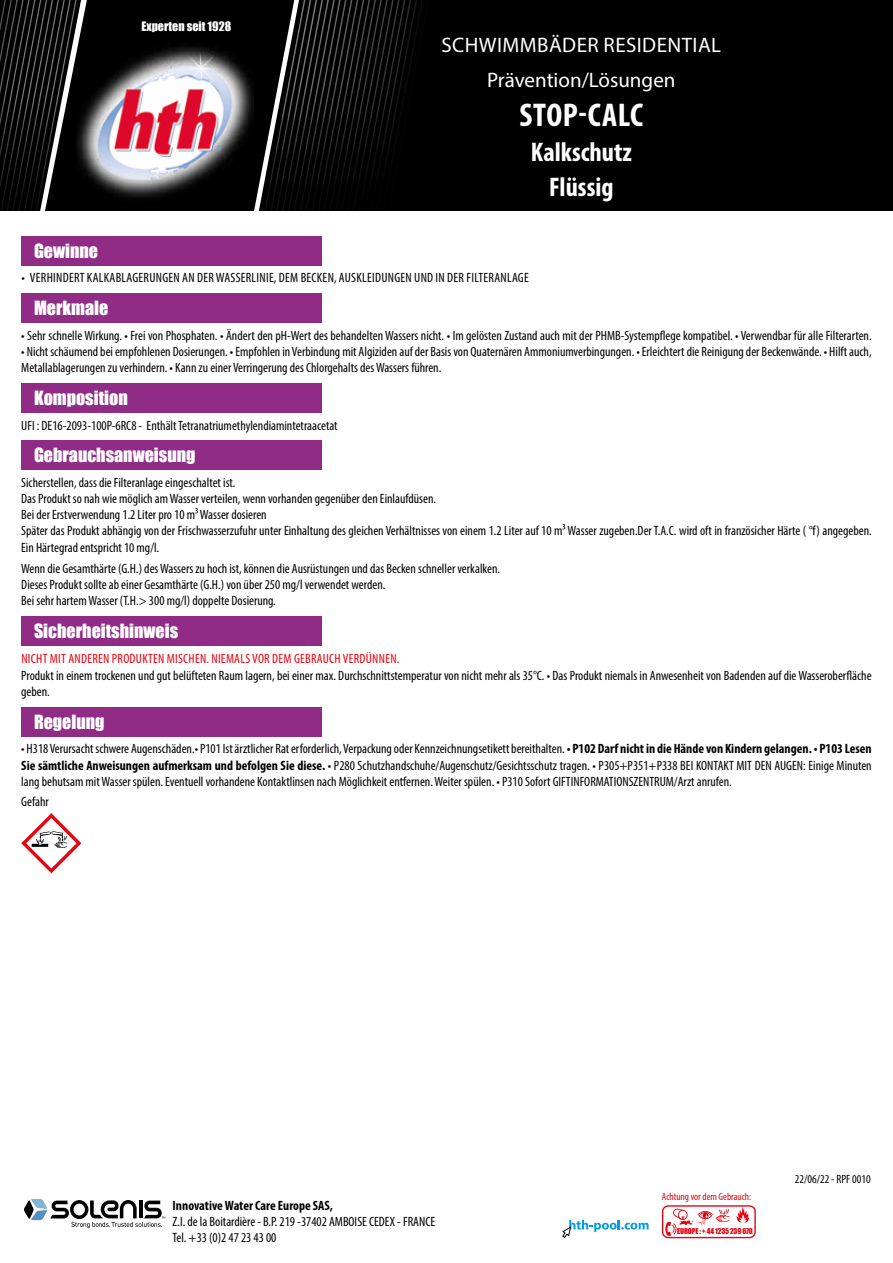
<style>
.page{position:relative;width:893px;height:1263px;background:#fff}
.page>*{position:absolute;margin:0;border:0;box-sizing:border-box;transform-origin:0 0}
.t1{font:700 condensed 33px "Myriad Pro";letter-spacing:.02em;color:#fff}
.t2{font:700 condensed 27px/34.5px "Myriad Pro";color:#fff;text-align:center}
.t3{font:21px/34.5px "Myriad Pro";letter-spacing:.02em;color:#fff;text-align:center}
.t4{font:18px "Impact";color:#fff}
.t5{font:condensed 13.5px/16.2px "Myriad Pro";color:#000}
.t6{font:condensed 13.5px "Myriad Pro";letter-spacing:.02em;color:#000}
.t7{font:condensed 13.5px "Myriad Pro";letter-spacing:.02em;color:#e30613}
.t8{font:700 condensed 13.5px "Myriad Pro";color:#000}
.t9{font:12px "Impact";color:#fff}
.t10{font:condensed 12px "Myriad Pro";color:#000}
.t11{font:condensed 10.5px "Myriad Pro";color:#e30613}
.t12{font:7.35px "Impact";letter-spacing:-.02em;color:#e30613}
.s1{font-weight:700}
</style>
<div class="page">
<svg style="left:24px;top:1198px;width:141px;height:30px"></svg>
<div style="left:95px;top:0;width:798px;height:211px;background:#000"></div>
<svg style="left:246px;top:0;width:207px;height:211px;background:#0e0e0e"></svg>
<svg style="left:0;top:0;width:95px;height:211px;background:#1f1f1f"></svg>
<img style="left:76px;top:34px;width:178px;height:177px">
<svg style="left:662px;top:1205px;width:94px;height:33px"></svg>
<svg style="left:562px;top:1220px;width:87px;height:18px"></svg>
<div style="left:21px;top:236px;width:300px;height:29px;background:#902b86"></div>
<div style="left:21px;top:294px;width:300px;height:29px;background:#902b86"></div>
<div style="left:21px;top:383px;width:300px;height:29px;background:#902b86"></div>
<div style="left:21px;top:441px;width:300px;height:29px;background:#902b86"></div>
<div style="left:21px;top:617px;width:300px;height:29px;background:#902b86"></div>
<div style="left:21px;top:707px;width:300px;height:29px;background:#902b86"></div>
<svg style="left:21px;top:813px;width:60px;height:60px"></svg>
<p class="t9" style="left:141px;top:17px;width:91px">Experten seit 1928</p>
<h3 class="t3" style="left:441px;top:28px;width:281px">SCHWIMMBÄDER RESIDENTIAL<br>Prävention/Lösungen</h3>
<h1 class="t1" style="left:519px;top:95px;width:125px">STOP-CALC</h1>
<h2 class="t2" style="left:531px;top:134px;width:103px">Kalkschutz<br>Flüssig</h2>
<h3 class="t4" style="left:34px;top:237px;width:66px">Gewinne</h3>
<p class="t6" style="left:21px;top:270px;width:509px">• VERHINDERT KALKABLAGERUNGEN AN DER WASSERLINIE, DEM BECKEN, AUSKLEIDUNGEN UND IN DER FILTERANLAGE</p>
<h3 class="t4" style="left:34px;top:294px;width:76px">Merkmale</h3>
<p class="t5" style="left:21px;top:327px;width:852px">• Sehr schnelle Wirkung. • Frei von Phosphaten. • Ändert den pH-Wert des behandelten Wassers nicht. • Im gelösten Zustand auch mit der PHMB-Systempflege kompatibel. • Verwendbar für alle Filterarten.</p>
<p class="t5" style="left:21px;top:343px;width:852px">• Nicht schäumend bei empfohlenen Dosierungen. • Empfohlen in Verbindung mit Algiziden auf der Basis von Quaternären Ammoniumverbingungen. • Erleichtert die Reinigung der Beckenwände. • Hilft auch,<br>Metallablagerungen zu verhindern. • Kann zu einer Verringerung des Chlorgehalts des Wassers führen.</p>
<h3 class="t4" style="left:34px;top:384px;width:95px">Komposition</h3>
<p class="t5" style="left:21px;top:417px;width:318px">UFI : DE16-2093-100P-6RC8 - Enthält Tetranatriumethylendiamintetraacetat</p>
<h3 class="t4" style="left:34px;top:441px;width:163px">Gebrauchsanweisung</h3>
<p class="t5" style="left:21px;top:474px;width:852px">Sicherstellen, dass die Filteranlage eingeschaltet ist.<br>Das Produkt so nah wie möglich am Wasser verteilen, wenn vorhanden gegenüber den Einlaufdüsen.<br>Bei der Erstverwendung 1.2 Liter pro 10 m³ Wasser dosieren<br>Später das Produkt abhängig von der Frischwasserzufuhr unter Einhaltung des gleichen Verhältnisses von einem 1.2 Liter auf 10 m³ Wasser zugeben.Der T.A.C. wird oft in französicher Härte ( °f) angegeben.<br>Ein Härtegrad entspricht 10 mg/l.</p>
<p class="t5" style="left:21px;top:560px;width:480px">Wenn die Gesamthärte (G.H.) des Wassers zu hoch ist, können die Ausrüstungen und das Becken schneller verkalken.<br>Dieses Produkt sollte ab einer Gesamthärte (G.H.) von über 250 mg/l verwendet werden.<br>Bei sehr hartem Wasser (T.H.&gt; 300 mg/l) doppelte Dosierung.</p>
<h3 class="t4" style="left:34px;top:617px;width:146px">Sicherheitshinweis</h3>
<p class="t7" style="left:21px;top:650px;width:380px">NICHT MIT ANDEREN PRODUKTEN MISCHEN. NIEMALS VOR DEM GEBRAUCH VERDÜNNEN.</p>
<p class="t5" style="left:21px;top:667px;width:852px">Produkt in einem trockenen und gut belüfteten Raum lagern, bei einer max. Durchschnittstemperatur von nicht mehr als 35°C. • Das Produkt niemals in Anwesenheit von Badenden auf die Wasseroberfläche geben.</p>
<h3 class="t4" style="left:34px;top:708px;width:72px">Regelung</h3>
<p class="t5" style="left:21px;top:741px;width:852px;text-align:justify">• H318 Verursacht schwere Augenschäden.• P101 Ist ärztlicher Rat erforderlich, Verpackung oder Kennzeichnungsetikett bereithalten. <span class="s1">• P102 Darf nicht in die Hände von Kindern gelangen. • P103 Lesen Sie sämtliche Anweisungen aufmerksam und befolgen Sie diese.</span> • P280 Schutzhandschuhe/Augenschutz/Gesichtsschutz tragen. • P305+P351+P338 BEI KONTAKT MIT DEN AUGEN: Einige Minuten lang behutsam mit Wasser spülen. Eventuell vorhandene Kontaktlinsen nach Möglichkeit entfernen. Weiter spülen. • P310 Sofort GIFTINFORMATIONSZENTRUM/Arzt anrufen.</p>
<p class="t5" style="left:21px;top:793px;width:29px">Gefahr</p>
<p class="t8" style="left:173px;top:1197px;width:162px">Innovative Water Care Europe SAS,</p>
<p class="t5" style="left:173px;top:1213px;width:264px">Z.I. de la Boitardière - B.P. 219 -37402 AMBOISE CEDEX - FRANCE<br>Tel. +33 (0)2 47 23 43 00</p>
<p class="t11" style="left:662px;top:1190px;width:91px">Achtung vor dem Gebrauch:</p>
<p class="t12" style="left:677px;top:1226px;width:77px">EUROPE : + 44 1235 239 670</p>
<p class="t10" style="left:795px;top:1171px;width:77px">22/06/22 - RPF 0010</p>
</div>
